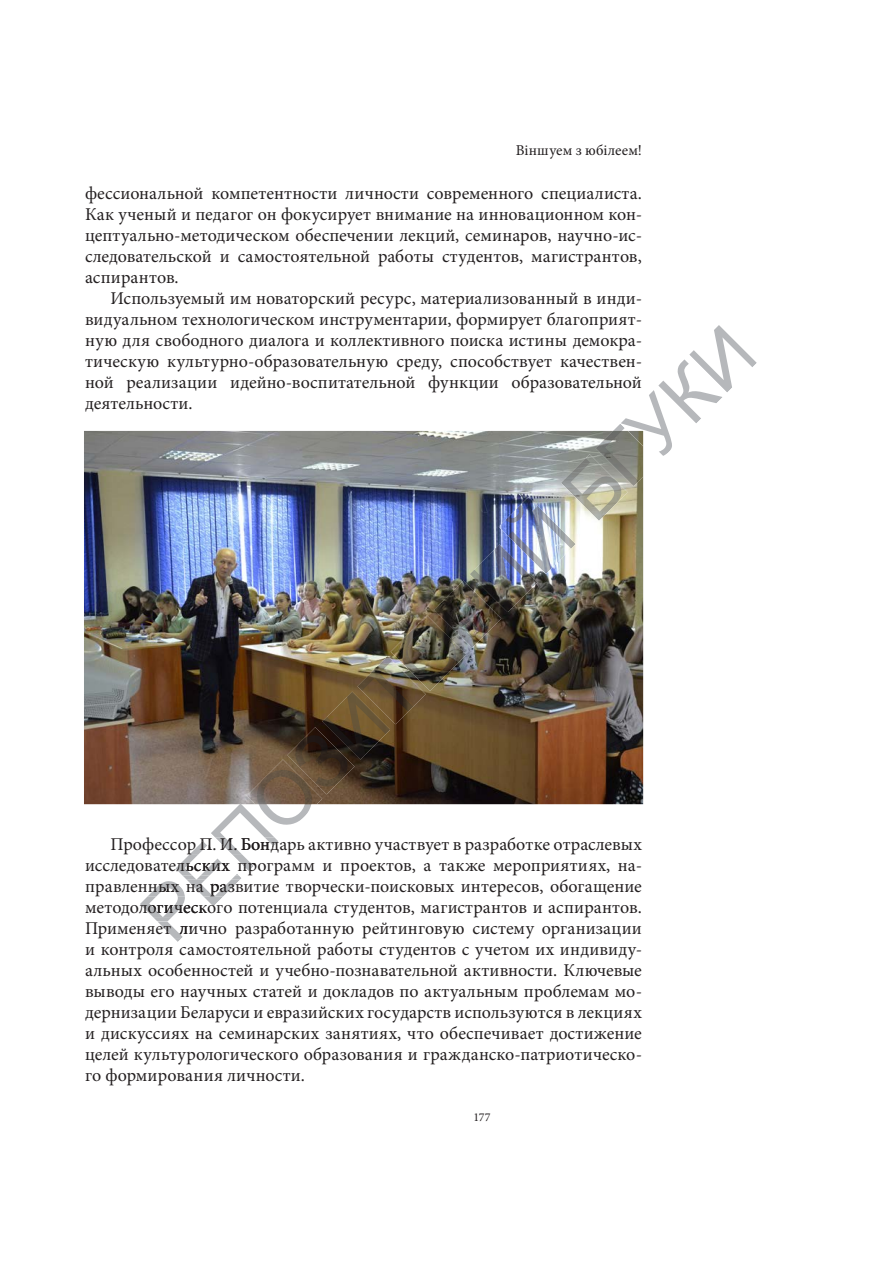
<style>
.page{position:relative;width:893px;height:1263px;background:#fff}
.page>*{position:absolute;margin:0;border:0;box-sizing:border-box;transform-origin:0 0}
.t1{font:75.15px "Arial";color:#b6b8bb}
.t2{font:18px/21px "Minion Pro";letter-spacing:.005em;color:#231f20;text-align:justify}
.t3{font:15px "Minion Pro";letter-spacing:.01em;color:#231f20}
.t4{font:12px "Minion Pro";color:#231f20}
</style>
<div class="page">
<img style="left:84px;top:431px;width:559px;height:373px">
<img style="left:287px;top:727px;width:68px;height:67px">
<img style="left:322px;top:692px;width:68px;height:67px">
<img style="left:357px;top:656px;width:69px;height:68px">
<img style="left:391px;top:615px;width:75px;height:76px">
<img style="left:434px;top:580px;width:67px;height:68px">
<img style="left:470px;top:544px;width:67px;height:68px">
<img style="left:499px;top:497px;width:77px;height:77px">
<img style="left:561px;top:454px;width:67px;height:67px">
<img style="left:596px;top:431px;width:47px;height:55px">
<img style="left:628px;top:431px;width:15px;height:15px">
<svg style="left:140px;top:759px;width:182px;height:180px"></svg>
<p class="t3" style="left:516px;top:140px;width:128px">Віншуем з юбілеем!</p>
<p class="t2" style="left:85px;top:183px;width:559px">фессиональной компетентности личности современного специалиста.<br>Как ученый и педагог он фокусирует внимание на инновационном кон&shy;цептуально-методическом обеспечении лекций, семинаров, научно-ис&shy;следовательской и самостоятельной работы студентов, магистрантов, аспирантов.</p>
<p class="t2" style="left:85px;top:288px;width:559px;text-indent:26px">Используемый им новаторский ресурс, материализованный в инди&shy;видуальном технологическом инструментарии, формирует благоприят&shy;ную для свободного диалога и коллективного поиска истины демокра&shy;тическую культурно-образовательную среду, способствует качествен&shy;ной реализации идейно-воспитательной функции образовательной деятельности.</p>
<h1 class="t1" style="left:576px;top:437px;width:188px;rotate:-45deg">ГУКИ</h1>
<p class="t2" style="left:111px;top:834px;width:533px">Профессор П. И. Бондарь активно участвует в разработке отраслевых</p>
<p class="t2" style="left:85px;top:855px;width:559px">исследовательских программ и проектов, а также мероприятиях, на-</p>
<p class="t2" style="left:85px;top:876px;width:558px">правленных на развитие творчески-поисковых интересов, обогащение методологического потенциала студентов, магистрантов и аспирантов.</p>
<p class="t2" style="left:85px;top:918px;width:558px">Применяет лично разработанную рейтинговую систему организации</p>
<p class="t2" style="left:85px;top:939px;width:559px">и контроля самостоятельной работы студентов с учетом их индивиду&shy;альных особенностей и учебно-познавательной активности. Ключевые выводы его научных статей и докладов по актуальным проблемам мо&shy;дернизации Беларуси и евразийских государств используются в лекциях и дискуссиях на семинарских занятиях, что обеспечивает достижение целей культурологического образования и гражданско-патриотическо&shy;го формирования личности.</p>
<p class="t4" style="left:473px;top:1109px;width:19px">177</p>
</div>
